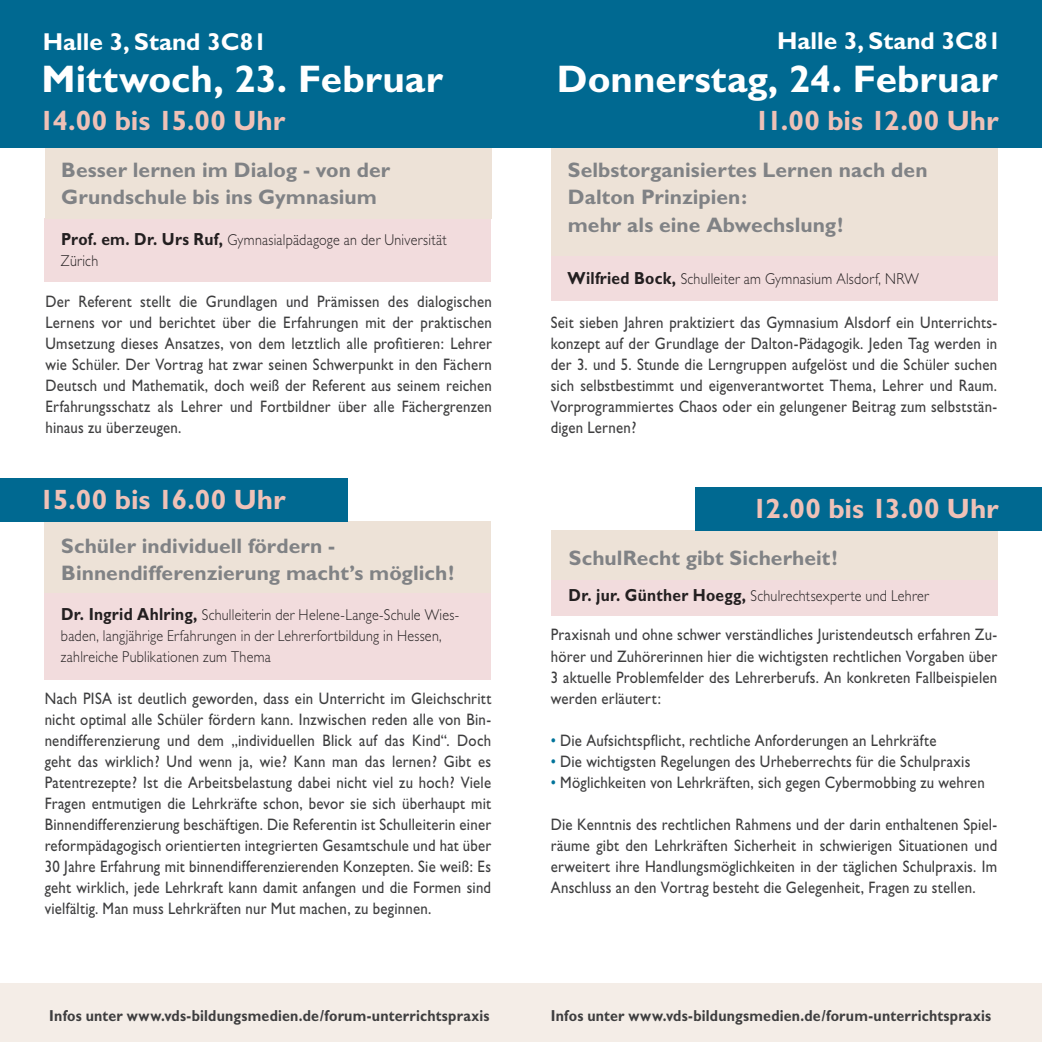
<style>
.page{position:relative;width:1042px;height:1042px;background:#fff}
.page>*{position:absolute;margin:0;border:0;box-sizing:border-box;transform-origin:0 0}
.t1{font:700 38.5px "Gill Sans";color:#fff}
.t2{font:700 28px "Gill Sans";letter-spacing:-.005em;color:#efc1b7}
.t3{font:700 24.5px "Gill Sans";color:#fff}
.t4{font:700 21px/27.1px "Gill Sans";letter-spacing:.005em;color:#808285}
.t5{font:16.62px/21px "Gill Sans";letter-spacing:.015em;color:#3e3e3f;text-align:justify;scale:.89 1}
.t6{font:700 15.92px "Gill Sans";letter-spacing:.015em;color:#3e3e3f;scale:.89 1}
.t7{font:300 15.75px/21px "Gill Sans";letter-spacing:.02em;color:#231f20;scale:.89 1}
.s1{font-weight:700;font-size:17.5px}
.s2{color:#00739a}
</style>
<div class="page">
<div style="left:0;top:983px;width:1042px;height:59px;background:#f4ede7"></div>
<div style="left:551px;top:577px;width:446px;height:38px;background:#f2dcdd"></div>
<div style="left:551px;top:530px;width:446px;height:50px;background:#ede2d7"></div>
<div style="left:45px;top:218px;width:446px;height:63px;background:#f2dcdd"></div>
<div style="left:45px;top:147px;width:446px;height:72px;background:#ede2d7"></div>
<div style="left:45px;top:592px;width:446px;height:88px;background:#f2dcdd"></div>
<div style="left:44px;top:521px;width:447px;height:72px;background:#ede2d7"></div>
<div style="left:551px;top:255px;width:446px;height:46px;background:#f2dcdd"></div>
<div style="left:551px;top:147px;width:446px;height:108px;background:#ede2d7"></div>
<div style="left:0;top:478px;width:347px;height:43px;background:#006991"></div>
<div style="left:0;top:0;width:1042px;height:147px;background:#006991"></div>
<div style="left:695px;top:487px;width:347px;height:43px;background:#006991"></div>
<h3 class="t3" style="left:43px;top:27px;width:226px">Halle 3, Stand 3C81</h3>
<h1 class="t1" style="left:41px;top:56px;width:403px">Mittwoch, 23. Februar</h1>
<h2 class="t2" style="left:39px;top:104px;width:248px">14.00 bis 15.00 Uhr</h2>
<p class="t4" style="left:61px;top:157px;width:330px">Besser lernen im Dialog - von der<br>Grundschule bis ins Gymnasium</p>
<p class="t7" style="left:61px;top:230px;width:435px"><span class="s1">Prof. em. Dr. Urs Ruf,</span> Gymnasialpädagoge an der Universität<br>Zürich</p>
<p class="t5" style="left:45px;top:291px;width:503px">Der Referent stellt die Grundlagen und Prämissen des dialogischen Lernens vor und berichtet über die Erfahrungen mit der praktischen Umsetzung dieses Ansatzes, von dem letztlich alle profitieren: Lehrer wie Schüler. Der Vortrag hat zwar seinen Schwerpunkt in den Fächern Deutsch und Mathematik, doch weiß der Referent aus seinem reichen Erfahrungsschatz als Lehrer und Fortbildner über alle Fächergrenzen hinaus zu überzeugen.</p>
<h2 class="t2" style="left:39px;top:483px;width:248px">15.00 bis 16.00 Uhr</h2>
<p class="t4" style="left:61px;top:532px;width:394px">Schüler individuell fördern -<br>Binnendifferenzierung macht’s möglich!</p>
<p class="t7" style="left:61px;top:604px;width:449px"><span class="s1">Dr. Ingrid Ahlring,</span> Schulleiterin der Helene-Lange-Schule Wies&shy;baden, langjährige Erfahrungen in der Lehrerfortbildung in Hessen, zahlreiche Publikationen zum Thema</p>
<p class="t5" style="left:45px;top:687px;width:503px">Nach PISA ist deutlich geworden, dass ein Unterricht im Gleichschritt nicht optimal alle Schüler fördern kann. Inzwischen reden alle von Bin&shy;nendifferenzierung und dem „individuellen Blick auf das Kind“. Doch geht das wirklich? Und wenn ja, wie? Kann man das lernen? Gibt es Patentrezepte? Ist die Arbeitsbelastung dabei nicht viel zu hoch? Viele Fragen entmutigen die Lehrkräfte schon, bevor sie sich überhaupt mit Binnendifferenzierung beschäftigen. Die Referentin ist Schulleiterin einer reformpädagogisch orientierten integrierten Gesamtschule und hat über 30 Jahre Erfahrung mit binnendifferenzierenden Konzepten. Sie weiß: Es geht wirklich, jede Lehrkraft kann damit anfangen und die Formen sind vielfältig. Man muss Lehrkräften nur Mut machen, zu beginnen.</p>
<h3 class="t3" style="left:777px;top:27px;width:226px">Halle 3, Stand 3C81</h3>
<h1 class="t1" style="left:557px;top:56px;width:442px">Donnerstag, 24. Februar</h1>
<h2 class="t2" style="left:754px;top:104px;width:245px">11.00 bis 12.00 Uhr</h2>
<p class="t4" style="left:568px;top:157px;width:361px">Selbstorganisiertes Lernen nach den<br>Dalton Prinzipien:<br>mehr als eine Abwechslung!</p>
<p class="t7" style="left:567px;top:268px;width:396px"><span class="s1">Wilfried Bock,</span> Schulleiter am Gymnasium Alsdorf, NRW</p>
<p class="t5" style="left:551px;top:312px;width:503px">Seit sieben Jahren praktiziert das Gymnasium Alsdorf ein Unterrichts&shy;konzept auf der Grundlage der Dalton-Pädagogik. Jeden Tag werden in der 3. und 5. Stunde die Lerngruppen aufgelöst und die Schüler suchen sich selbstbestimmt und eigenverantwortet Thema, Lehrer und Raum.<br>Vorprogrammiertes Chaos oder ein gelungener Beitrag zum selbststän&shy;digen Lernen?</p>
<h2 class="t2" style="left:752px;top:492px;width:248px">12.00 bis 13.00 Uhr</h2>
<p class="t4" style="left:569px;top:544px;width:270px">SchulRecht gibt Sicherheit!</p>
<p class="t7" style="left:568px;top:586px;width:406px"><span class="s1">Dr. jur. Günther Hoegg,</span> Schulrechtsexperte und Lehrer</p>
<p class="t5" style="left:551px;top:624px;width:503px">Praxisnah und ohne schwer verständliches Juristendeutsch erfahren Zu&shy;hörer und Zuhörerinnen hier die wichtigsten rechtlichen Vorgaben über 3 aktuelle Problemfelder des Lehrerberufs. An konkreten Fallbeispielen werden erläutert:</p>
<p class="t5" style="left:551px;top:730px;width:435px"><span class="s2">•</span> Die Aufsichtspflicht, rechtliche Anforderungen an Lehrkräfte</p>
<p class="t5" style="left:551px;top:751px;width:473px"><span class="s2">•</span> Die wichtigsten Regelungen des Urheberrechts für die Schulpraxis</p>
<p class="t5" style="left:551px;top:772px;width:489px"><span class="s2">•</span> Möglichkeiten von Lehrkräften, sich gegen Cybermobbing zu wehren</p>
<p class="t5" style="left:551px;top:814px;width:503px">Die Kenntnis des rechtlichen Rahmens und der darin enthaltenen Spiel&shy;räume gibt den Lehrkräften Sicherheit in schwierigen Situationen und erweitert ihre Handlungsmöglichkeiten in der täglichen Schulpraxis. Im Anschluss an den Vortrag besteht die Gelegenheit, Fragen zu stellen.</p>
<p class="t6" style="left:49px;top:1006px;width:496px">Infos unter www.vds-bildungsmedien.de/forum-unterrichtspraxis</p>
<p class="t6" style="left:551px;top:1006px;width:496px">Infos unter www.vds-bildungsmedien.de/forum-unterrichtspraxis</p>
</div>
